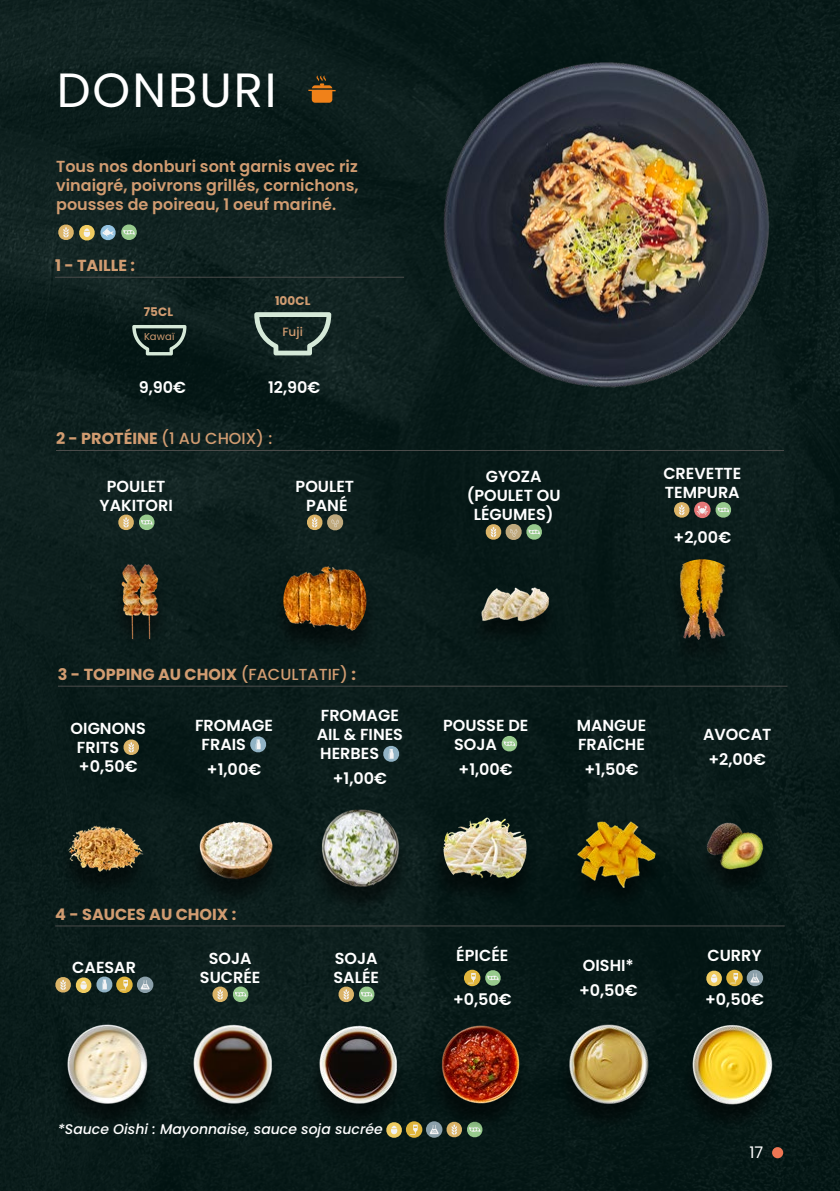
<style>
.page{position:relative;width:840px;height:1191px;background:#fff}
.page>*{position:absolute;margin:0;border:0;box-sizing:border-box;transform-origin:0 0}
.t1{font:48px "Poppins";letter-spacing:.04em;color:#fff}
.t2{font:600 16px/19.2px "Poppins";color:#fff}
.t3{font:600 16px/19.2px "Poppins";color:#d19c71;text-align:justify}
.t4{font:700 16px "Poppins";color:#d19c71}
.t5{font:500 16px "Poppins";color:#d19c71}
.t6{font:16px "Poppins";color:#fff}
.t7{font:italic 500 14px "Poppins";color:#fff}
.t8{font:700 12px "Poppins";letter-spacing:.01em;color:#d19c71}
.t9{font:500 12px "Poppins";color:#d19c71}
.t10{font:10px "Poppins";letter-spacing:.02em;color:#d19c71}
.s1{font-weight:700}
.s2{font-weight:500}
</style>
<div class="page">
<div style="left:0;top:0;width:839px;height:1191px;background:#0a1c1b"></div>
<div style="left:771px;top:1147px;width:11px;height:11px;background:#ee7653;border-radius:50%"></div>
<svg style="left:118px;top:514px;width:36px;height:16px"></svg>
<svg style="left:306px;top:514px;width:37px;height:16px"></svg>
<svg style="left:485px;top:524px;width:56px;height:16px"></svg>
<svg style="left:693px;top:501px;width:17px;height:17px"></svg>
<svg style="left:696px;top:505px;width:11px;height:10px"></svg>
<svg style="left:674px;top:502px;width:15px;height:16px"></svg>
<svg style="left:715px;top:502px;width:15px;height:16px"></svg>
<hr style="left:56px;top:450px;width:727px;height:1px;background:#4d4d4c">
<img style="left:98px;top:559px;width:83px;height:83px;border-radius:42px">
<div style="left:667px;top:564px;width:68px;height:103px;background:#081917"></div>
<img style="left:668px;top:559px;width:67px;height:82px">
<img style="left:283px;top:559px;width:83px;height:83px;border-radius:42px">
<div style="left:469px;top:593px;width:91px;height:55px;background:#071917"></div>
<img style="left:472px;top:560px;width:83px;height:83px;border-radius:42px">
<img style="left:434px;top:57px;width:350px;height:335px">
<svg style="left:308px;top:76px;width:27px;height:27px"></svg>
<svg style="left:132px;top:325px;width:54px;height:30px"></svg>
<svg style="left:254px;top:312px;width:77px;height:43px"></svg>
<hr style="left:55px;top:277px;width:349px;height:1px;background:#4d4d4c">
<svg style="left:446px;top:1131px;width:36px;height:6px"></svg>
<svg style="left:405px;top:1121px;width:17px;height:16px"></svg>
<svg style="left:409px;top:1124px;width:8px;height:11px"></svg>
<svg style="left:386px;top:1132px;width:16px;height:5px"></svg>
<svg style="left:425px;top:1121px;width:17px;height:16px"></svg>
<svg style="left:429px;top:1131px;width:9px;height:3px"></svg>
<svg style="left:116px;top:976px;width:17px;height:17px"></svg>
<svg style="left:120px;top:980px;width:8px;height:10px"></svg>
<svg style="left:55px;top:976px;width:57px;height:17px"></svg>
<svg style="left:137px;top:976px;width:16px;height:17px"></svg>
<svg style="left:140px;top:980px;width:9px;height:9px"></svg>
<svg style="left:212px;top:986px;width:36px;height:16px"></svg>
<svg style="left:338px;top:986px;width:36px;height:16px"></svg>
<svg style="left:463px;top:969px;width:17px;height:17px"></svg>
<svg style="left:467px;top:973px;width:8px;height:10px"></svg>
<svg style="left:485px;top:970px;width:15px;height:16px"></svg>
<svg style="left:706px;top:970px;width:16px;height:16px"></svg>
<svg style="left:725px;top:969px;width:17px;height:17px"></svg>
<svg style="left:729px;top:973px;width:8px;height:10px"></svg>
<svg style="left:746px;top:969px;width:16px;height:17px"></svg>
<svg style="left:750px;top:973px;width:9px;height:9px"></svg>
<hr style="left:55px;top:925px;width:729px;height:1px;background:#4d4d4c">
<div style="left:55px;top:1030px;width:102px;height:102px;background:#081917"></div>
<img style="left:66px;top:1022px;width:83px;height:83px;border-radius:42px">
<div style="left:428px;top:1030px;width:100px;height:101px;background:#000;opacity:.48"></div>
<img style="left:441px;top:1022px;width:83px;height:83px;border-radius:42px">
<img style="left:191px;top:1022px;width:83px;height:83px;border-radius:42px">
<div style="left:555px;top:1030px;width:102px;height:101px;background:#051614"></div>
<img style="left:566px;top:1022px;width:83px;height:83px;border-radius:42px">
<div style="left:306px;top:1032px;width:101px;height:100px;background:#071816"></div>
<img style="left:316px;top:1023px;width:83px;height:83px;border-radius:42px">
<div style="left:678px;top:1031px;width:103px;height:102px;background:#051614"></div>
<img style="left:692px;top:1025px;width:82px;height:80px">
<hr style="left:58px;top:685px;width:729px;height:1px;background:#4d4d4c">
<svg style="left:123px;top:739px;width:16px;height:16px"></svg>
<svg style="left:250px;top:736px;width:16px;height:16px"></svg>
<svg style="left:383px;top:745px;width:16px;height:17px"></svg>
<svg style="left:501px;top:736px;width:16px;height:16px"></svg>
<img style="left:695px;top:806px;width:83px;height:84px;border-radius:42px">
<div style="left:566px;top:827px;width:100px;height:88px;background:#031513"></div>
<img style="left:572px;top:806px;width:83px;height:84px;border-radius:42px">
<img style="left:318px;top:806px;width:83px;height:84px;border-radius:42px">
<div style="left:430px;top:823px;width:107px;height:83px;background:#051614"></div>
<img style="left:443px;top:806px;width:83px;height:84px;border-radius:42px">
<img style="left:193px;top:806px;width:83px;height:84px;border-radius:42px">
<img style="left:65px;top:806px;width:83px;height:84px;border-radius:42px">
<svg style="left:58px;top:224px;width:79px;height:16px"></svg>
<h1 class="t1" style="left:57px;top:62px;width:221px">DONBURI</h1>
<p class="t3" style="left:56px;top:157px;width:304px">Tous nos donburi sont garnis avec riz vinaigré, poivrons grillés, cornichons, pousses de poireau, 1 oeuf mariné.</p>
<p class="t4" style="left:55px;top:256px;width:81px">1 - TAILLE :</p>
<p class="t8" style="left:144px;top:305px;width:31px">75CL</p>
<p class="t10" style="left:144px;top:331px;width:32px">Kawaï</p>
<p class="t8" style="left:275px;top:294px;width:37px">100CL</p>
<p class="t9" style="left:282px;top:325px;width:22px">Fuji</p>
<p class="t2" style="left:139px;top:378px;width:49px">9,90€</p>
<p class="t2" style="left:268px;top:378px;width:54px">12,90€</p>
<p class="t5" style="left:56px;top:429px;width:218px"><span class="s1">2 - PROTÉINE</span> (1 AU CHOIX) :</p>
<p class="t2" style="left:99px;top:476px;width:75px;text-align:center">POULET<br>YAKITORI</p>
<p class="t2" style="left:295px;top:476px;width:60px;text-align:center">POULET<br>PANÉ</p>
<p class="t2" style="left:466px;top:467px;width:95px;text-align:center">GYOZA (POULET OU<br>LÉGUMES)</p>
<p class="t2" style="left:663px;top:464px;width:79px">CREVETTE<br>TEMPURA</p>
<p class="t2" style="left:673px;top:528px;width:59px">+2,00€</p>
<p class="t4" style="left:58px;top:665px;width:299px">3 - TOPPING AU CHOIX <span class="s2">(FACULTATIF)</span> :</p>
<p class="t2" style="left:77px;top:718px;width:70px;text-indent:-6px">OIGNONS<br>FRITS +0,50€</p>
<p class="t2" style="left:201px;top:715px;width:73px;text-indent:-7px">FROMAGE<br>FRAIS</p>
<p class="t2" style="left:316px;top:706px;width:88px">FROMAGE<br>AIL &amp; FINES<br>HERBES</p>
<p class="t2" style="left:332px;top:769px;width:56px">+1,00€</p>
<p class="t2" style="left:207px;top:759px;width:56px">+1,00€</p>
<p class="t2" style="left:454px;top:715px;width:76px;text-indent:-11px">POUSSE DE<br>SOJA</p>
<p class="t2" style="left:458px;top:759px;width:56px">+1,00€</p>
<p class="t4" style="left:55px;top:905px;width:182px">4 - SAUCES AU CHOIX :</p>
<p class="t2" style="left:72px;top:958px;width:65px">CAESAR</p>
<p class="t2" style="left:200px;top:948px;width:62px;text-align:center">SOJA<br>SUCRÉE</p>
<p class="t2" style="left:333px;top:948px;width:47px">SOJA<br>SALÉE</p>
<p class="t2" style="left:456px;top:945px;width:53px">ÉPICÉE</p>
<p class="t2" style="left:453px;top:990px;width:60px">+0,50€</p>
<p class="t7" style="left:58px;top:1121px;width:326px">*Sauce Oishi : Mayonnaise, sauce soja sucrée</p>
<p class="t2" style="left:576px;top:715px;width:71px">MANGUE<br>FRAÎCHE</p>
<p class="t2" style="left:584px;top:759px;width:56px">+1,50€</p>
<p class="t2" style="left:578px;top:952px;width:60px;line-height:24.8px">OISHI* +0,50€</p>
<p class="t2" style="left:702px;top:722px;width:70px;line-height:24.8px;text-align:center">AVOCAT +2,00€</p>
<p class="t2" style="left:707px;top:945px;width:56px">CURRY</p>
<p class="t2" style="left:704px;top:990px;width:60px">+0,50€</p>
<p class="t6" style="left:749px;top:1143px;width:15px">17</p>
</div>
